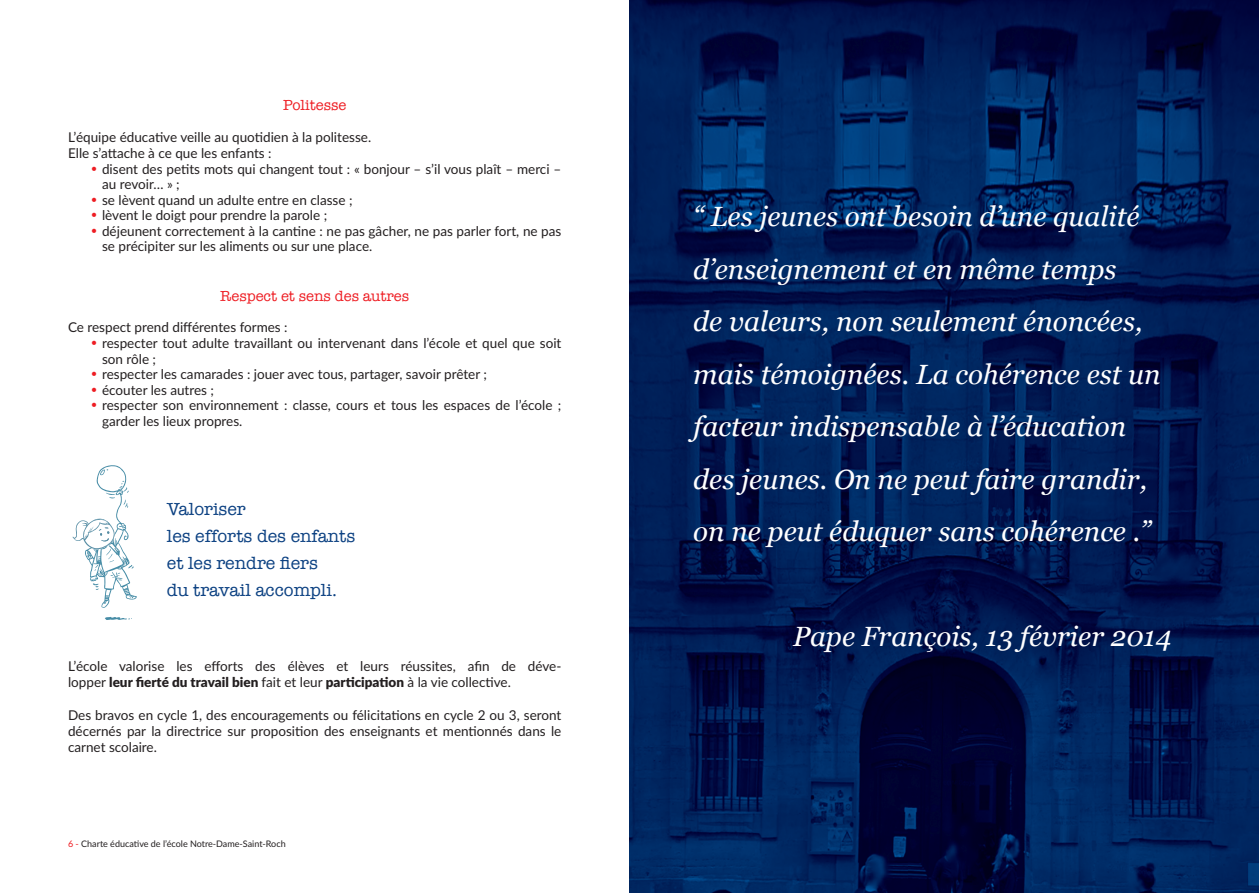
<style>
.page{position:relative;width:1259px;height:893px;background:#fff}
.page>*{position:absolute;margin:0;border:0;box-sizing:border-box;transform-origin:0 0}
.t1{font:italic 27.75px/52.5px "Georgia";color:#fff}
.t2{font:18px/27px "American Typewriter";color:#0c4182}
.t3{font:15px "American Typewriter";color:#ee1d23}
.t4{font:13.5px/16.2px "Lato";color:#231f20}
.t5{font:9px "Lato";color:#231f20}
.s1{font-family:"American Typewriter";font-size:15px;color:#ee1d23}
.s2{font-weight:900}
.s3{color:#ee1d23}
</style>
<div class="page">
<svg style="left:105px;top:617px;width:27px;height:3px"></svg>
<svg style="left:72px;top:465px;width:65px;height:143px"></svg>
<img style="left:629px;top:0;width:630px;height:893px">
<p class="t3" style="left:283px;top:94px;width:65px">Politesse</p>
<p class="t4" style="left:68px;top:128px;width:305px">L’équipe éducative veille au quotidien à la politesse.<br>Elle s’attache à ce que les enfants :</p>
<p class="t4" style="left:102px;top:160px;width:461px;line-height:15.6px;text-indent:-13px"><span class="s1">•</span> disent des petits mots qui changent tout : « bonjour – s’il vous plaît – merci – au revoir… » ;</p>
<p class="t4" style="left:89px;top:191px;width:265px"><span class="s1">•</span> se lèvent quand un adulte entre en classe ;</p>
<p class="t4" style="left:89px;top:207px;width:239px"><span class="s1">•</span> lèvent le doigt pour prendre la parole ;</p>
<p class="t4" style="left:102px;top:223px;width:461px;line-height:15.6px;text-indent:-13px"><span class="s1">•</span> déjeunent correctement à la cantine : ne pas gâcher, ne pas parler fort, ne pas se précipiter sur les aliments ou sur une place.</p>
<p class="t3" style="left:220px;top:285px;width:190px">Respect et sens des autres</p>
<p class="t4" style="left:68px;top:319px;width:221px">Ce respect prend différentes formes :</p>
<p class="t4" style="left:102px;top:335px;width:461px;line-height:15.6px;text-indent:-13px"><span class="s1">•</span> respecter tout adulte travaillant ou intervenant dans l’école et quel que soit son rôle ;</p>
<p class="t4" style="left:89px;top:365px;width:399px"><span class="s1">•</span> respecter les camarades : jouer avec tous, partager, savoir prêter ;</p>
<p class="t4" style="left:89px;top:381px;width:126px"><span class="s1">•</span> écouter les autres ;</p>
<p class="t4" style="left:102px;top:397px;width:461px;line-height:15.6px;text-indent:-13px"><span class="s1">•</span> respecter son environnement : classe, cours et tous les espaces de l’école ; garder les lieux propres.</p>
<h2 class="t2" style="left:167px;top:495px;width:190px">Valoriser<br>les efforts des enfants et les rendre fiers<br>du travail accompli.</h2>
<p class="t4" style="left:68px;top:658px;width:495px">L’école valorise les efforts des élèves et leurs réussites, afin de déve&shy;lopper <span class="s2">leur fierté du travail bien</span> fait et leur <span class="s2">participation</span> à la vie collective.</p>
<p class="t4" style="left:68px;top:706px;width:495px;text-align:justify">Des bravos en cycle 1, des encouragements ou félicitations en cycle 2 ou 3, seront décernés par la directrice sur proposition des enseignants et mentionnés dans le carnet scolaire.</p>
<p class="t5" style="left:68px;top:837px;width:219px"><span class="s3">6 -</span> Charte éducative de l’école Notre-Dame-Saint-Roch</p>
<p class="t1" style="left:693px;top:190px;width:469px">“ Les jeunes ont besoin d’une qualité d’enseignement et en même temps<br>de valeurs, non seulement énoncées, mais témoignées. La cohérence est un facteur indispensable à l’éducation des jeunes. On ne peut faire grandir, on ne peut éduquer sans cohérence .”</p>
<h1 class="t1" style="left:793px;top:610px;width:380px">Pape François, 13 février 2014</h1>
</div>
